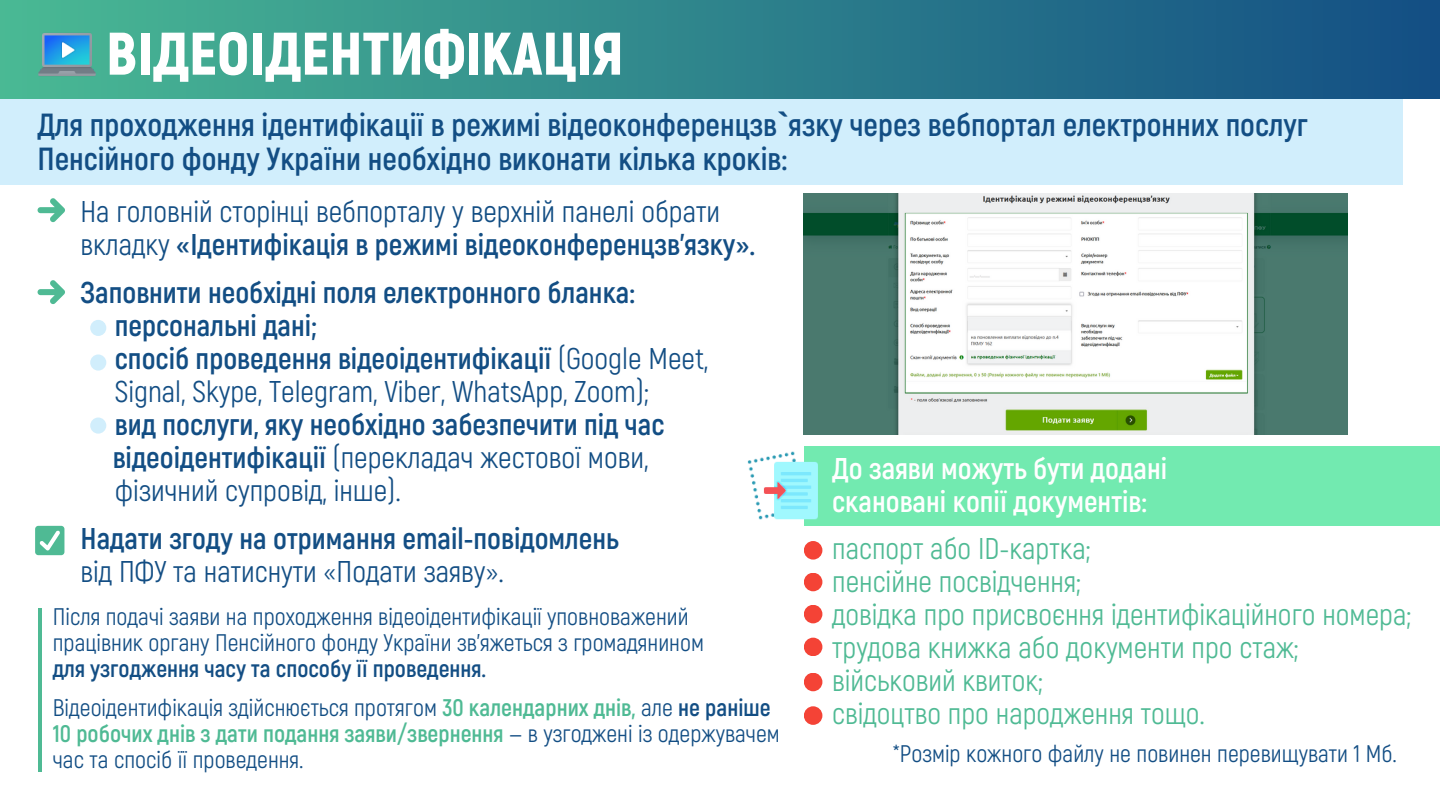
<style>
.page{position:relative;width:1440px;height:810px;background:#fff}
.page>*{position:absolute;margin:0;border:0;box-sizing:border-box;transform-origin:0 0}
.t1{font:900 60px "Akrobat";color:#fff}
.t2{font:700 32px/34.5px "Akrobat";color:#134e84}
.t3{font:700 30px/33px "Akrobat";color:#134e84}
.t4{font:30px/33px "Akrobat";color:#4fba94}
.t5{font:30px/33px "Akrobat";color:#134e84}
.t6{font:700 30px/33px "Akrobat";color:#fff}
.t7{font:24px/26.2px "Akrobat";color:#134e84}
.t8{font:700 24px "Akrobat";color:#134e84}
.s1{font-family:"Noto Sans"}
.s2{font-weight:700}
.s3{font-weight:400}
.s4{font-weight:700;color:#4fba94}
</style>
<div class="page">
<div style="left:0;top:98px;width:1403px;height:87px;background:#d1eefc"></div>
<div style="left:0;top:0;width:1440px;height:98px;background:linear-gradient(to right,#4ab994,#134e84)"></div>
<svg style="left:38px;top:198px;width:27px;height:24px"></svg>
<svg style="left:38px;top:280px;width:27px;height:24px"></svg>
<div style="left:35px;top:526px;width:29px;height:29px;background:#4fba94;border-radius:3px"></div>
<svg style="left:40px;top:530px;width:20px;height:20px"></svg>
<img style="left:804px;top:193px;width:544px;height:242px">
<img style="left:37px;top:25px;width:60px;height:59px">
<div style="left:804px;top:446px;width:636px;height:80px;background:#72eab0"></div>
<div style="left:90px;top:320px;width:16px;height:16px;background:#d1eefc;border-radius:50%"></div>
<div style="left:90px;top:354px;width:16px;height:17px;background:#d1eefc;border-radius:50%"></div>
<div style="left:90px;top:418px;width:16px;height:16px;background:#d1eefc;border-radius:50%"></div>
<div style="left:804px;top:541px;width:18px;height:19px;background:#f44336;border-radius:50%"></div>
<div style="left:804px;top:573px;width:18px;height:18px;background:#f44336;border-radius:50%"></div>
<div style="left:804px;top:605px;width:18px;height:18px;background:#f44336;border-radius:50%"></div>
<div style="left:804px;top:638px;width:18px;height:18px;background:#f44336;border-radius:50%"></div>
<div style="left:804px;top:673px;width:18px;height:18px;background:#f44336;border-radius:50%"></div>
<div style="left:804px;top:706px;width:18px;height:19px;background:#f44336;border-radius:50%"></div>
<img style="left:747px;top:451px;width:71px;height:69px">
<hr style="left:38px;top:608px;width:4px;height:164px;background:#4fba94">
<p class="t1" style="left:106px;top:15px;width:519px">ВІДЕОІДЕНТИФІКАЦІЯ</p>
<h2 class="t2" style="left:37px;top:106px;width:1272px">Для проходження ідентифікації в режимі відеоконференцзв<span class="s1">`</span>язку через вебпортал електронних послуг<br>Пенсійного фонду України необхідно виконати кілька кроків:</h2>
<h2 class="t5" style="left:81px;top:194px;width:676px">На головній сторінці вебпорталу у верхній панелі обрати вкладку <span class="s2">«Ідентифікація в режимі відеоконференцзв’язку».</span></h2>
<h2 class="t3" style="left:113px;top:275px;width:597px;text-indent:-32px">Заповнити необхідні поля електронного бланка: персональні дані;<br>спосіб проведення відеоідентифікації <span class="s3">(Google Meet, Signal, Skype, Telegram, Viber, WhatsApp, Zoom);<br></span>вид послуги, яку необхідно забезпечити під час відеоідентифікації <span class="s3">(перекладач жестової мови, фізичний супровід, інше).</span></h2>
<h2 class="t3" style="left:81px;top:521px;width:540px">Надати згоду на отримання email-повідомлень <span class="s3">від ПФУ та натиснути «Подати заяву».</span></h2>
<p class="t4" style="left:832px;top:530px;width:581px">паспорт або ID-картка;<br>пенсійне посвідчення;<br>довідка про присвоєння ідентифікаційного номера; трудова книжка або документи про стаж; військовий квиток;<br>свідоцтво про народження тощо.</p>
<p class="t7" style="left:893px;top:739px;width:505px">*Розмір кожного файлу не повинен перевищувати 1 Мб.</p>
<p class="t6" style="left:832px;top:450px;width:336px">До заяви можуть бути додані скановані копії документів:</p>
<p class="t7" style="left:53px;top:602px;width:653px">Після подачі заяви на проходження відеоідентифікації уповноважений працівник органу Пенсійного фонду України зв’яжеться з громадянином</p>
<p class="t8" style="left:53px;top:653px;width:435px">для узгодження часу та способу її проведення.</p>
<h2 class="t7" style="left:53px;top:693px;width:729px">Відеоідентифікація здійснюється протягом <span class="s4">30 календарних днів,</span> але <span class="s2">не раніше<br></span><span class="s4">10 робочих днів з дати подання заяви/звернення</span> — в узгоджені із одержувачем час та спосіб її проведення.</h2>
</div>
